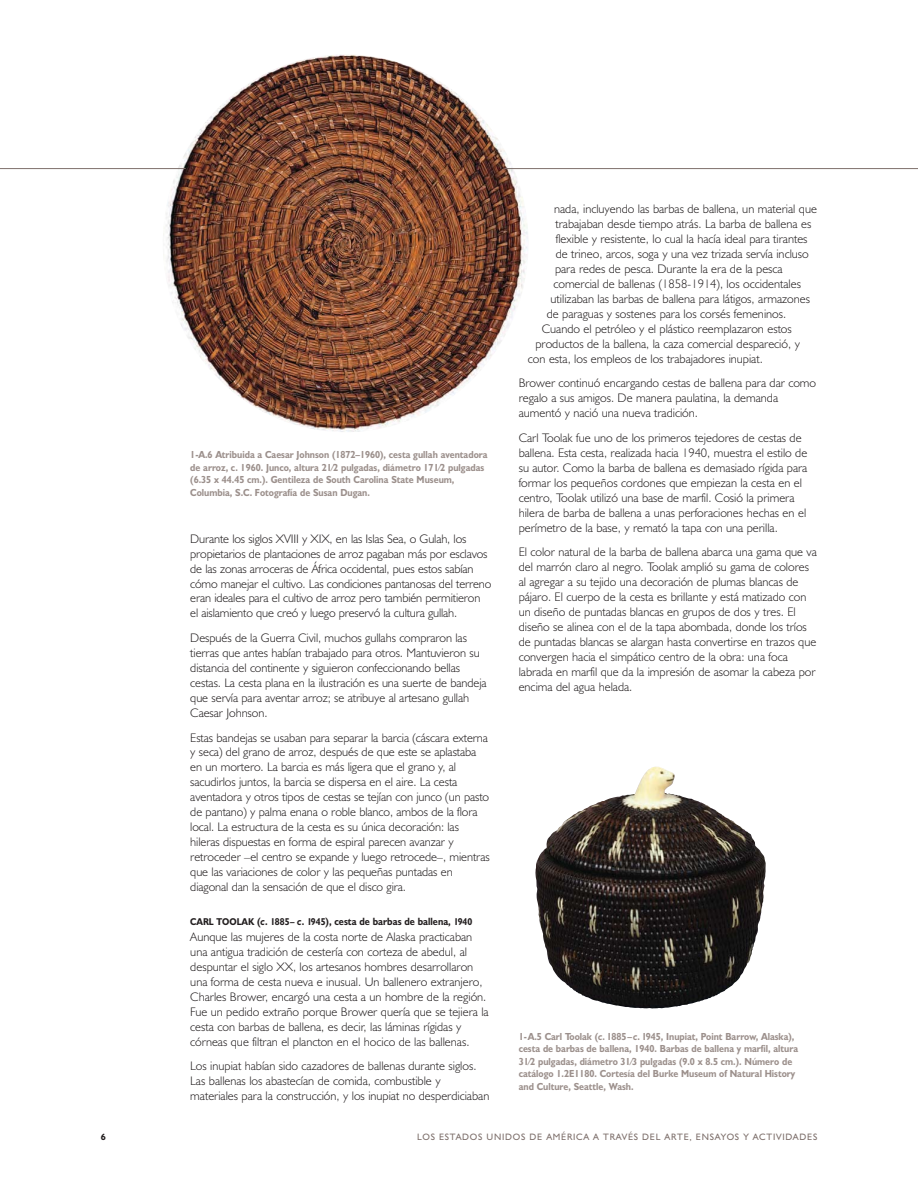
<style>
.page{position:relative;width:918px;height:1188px;background:#fff}
.page>*{position:absolute;margin:0;border:0;box-sizing:border-box;transform-origin:0 0}
.t1{font:300 12.45px/15px "Humanist 521 BT";color:#231f20}
.t2{font:700 10.5px "Humanist 521 BT";color:#231f20;scale:.9 1}
.t3{font:700 10.2px/12.5px "Humanist 521 BT";color:#9c908c;scale:.9 1}
.t4{font:9.3px "Humanist 521 BT";letter-spacing:.08em;color:#7e706c}
.t5{font:700 9.3px "Humanist 521 BT";color:#231f20}
.s1{font-size:9.9px}
.s2{font-style:italic}
</style>
<div class="page">
<img style="left:163px;top:54px;width:366px;height:378px;border-radius:50%">
<hr style="left:505px;top:168px;width:413px;height:1px;background:#7e706c">
<hr style="left:0;top:168px;width:186px;height:1px;background:#7e706c">
<img style="left:592px;top:771px;width:174px;height:238px">
<p class="t3" style="left:190px;top:450px;width:332px">1-A.6 Atribuida a Caesar Johnson (1872–1960), cesta gullah aventadora de arroz, c. 1960. Junco, altura 21⁄2 pulgadas, diámetro 171⁄2 pulgadas</p>
<p class="t3" style="left:190px;top:475px;width:295px">(6.35 x 44.45 cm.). Gentileza de South Carolina State Museum,<br>Columbia, S.C. Fotografía de Susan Dugan.</p>
<p class="t1" style="left:190px;top:532px;width:303px">Durante los siglos XVIII y XIX, en las Islas Sea, o Gulah, los propietarios de plantaciones de arroz pagaban más por esclavos de las zonas arroceras de África occidental, pues estos sabían cómo manejar el cultivo. Las condiciones pantanosas del terreno eran ideales para el cultivo de arroz pero también permitieron el aislamiento que creó y luego preservó la cultura gullah.</p>
<p class="t1" style="left:190px;top:632px;width:298px">Después de la Guerra Civil, muchos gullahs compraron las tierras que antes habían trabajado para otros. Mantuvieron su distancia del continente y siguieron confeccionando bellas cestas. La cesta plana en la ilustración es una suerte de bandeja que servía para aventar arroz; se atribuye al artesano gullah Caesar Johnson.</p>
<p class="t1" style="left:190px;top:731px;width:301px">Estas bandejas se usaban para separar la barcia (cáscara externa y seca) del grano de arroz, después de que este se aplastaba en un mortero. La barcia es más ligera que el grano y, al sacudirlos juntos, la barcia se dispersa en el aire. La cesta aventadora y otros tipos de cestas se tejían con junco (un pasto de pantano) y palma enana o roble blanco, ambos de la flora local. La estructura de la cesta es su única decoración: las hileras dispuestas en forma de espiral parecen avanzar y retroceder –el centro se expande y luego retrocede–, mientras que las variaciones de color y las pequeñas puntadas en diagonal dan la sensación de que el disco gira.</p>
<p class="t2" style="left:190px;top:918px;width:315px"><span class="s1">CARL TOOLAK</span> (<span class="s2">c</span>. <span class="s1">1885–</span> <span class="s2">c</span>. <span class="s1">1945</span>), cesta de barbas de ballena, <span class="s1">1940</span></p>
<p class="t1" style="left:190px;top:931px;width:300px">Aunque las mujeres de la costa norte de Alaska practicaban una antigua tradición de cestería con corteza de abedul, al despuntar el siglo XX, los artesanos hombres desarrollaron una forma de cesta nueva e inusual. Un ballenero extranjero, Charles Brower, encargó una cesta a un hombre de la región.<br>Fue un pedido extraño porque Brower quería que se tejiera la cesta con barbas de ballena, es decir, las láminas rígidas y córneas que filtran el plancton en el hocico de las ballenas.</p>
<p class="t1" style="left:190px;top:1060px;width:301px">Los inupiat habían sido cazadores de ballenas durante siglos.<br>Las ballenas los abastecían de comida, combustible y materiales para la construcción, y los inupiat no desperdiciaban</p>
<p class="t1" style="left:554px;top:203px;width:264px">nada, incluyendo las barbas de ballena, un material que</p>
<p class="t1" style="left:556px;top:218px;width:257px">trabajaban desde tiempo atrás. La barba de ballena es</p>
<p class="t1" style="left:556px;top:233px;width:253px">flexible y resistente, lo cual la hacía ideal para tirantes</p>
<p class="t1" style="left:556px;top:248px;width:255px">de trineo, arcos, soga y una vez trizada servía incluso</p>
<p class="t1" style="left:555px;top:263px;width:229px">para redes de pesca. Durante la era de la pesca</p>
<p class="t1" style="left:553px;top:278px;width:249px">comercial de ballenas (1858-1914), los occidentales</p>
<p class="t1" style="left:551px;top:293px;width:261px">utilizaban las barbas de ballena para látigos, armazones</p>
<p class="t1" style="left:547px;top:308px;width:241px">de paraguas y sostenes para los corsés femeninos.</p>
<p class="t1" style="left:542px;top:323px;width:252px">Cuando el petróleo y el plástico reemplazaron estos</p>
<p class="t1" style="left:536px;top:337px;width:266px">productos de la ballena, la caza comercial despareció, y</p>
<p class="t1" style="left:528px;top:352px;width:236px">con esta, los empleos de los trabajadores inupiat.</p>
<p class="t1" style="left:519px;top:377px;width:299px">Brower continuó encargando cestas de ballena para dar como regalo a sus amigos. De manera paulatina, la demanda aumentó y nació una nueva tradición.</p>
<p class="t1" style="left:519px;top:432px;width:290px">Carl Toolak fue uno de los primeros tejedores de cestas de ballena. Esta cesta, realizada hacia 1940, muestra el estilo de su autor. Como la barba de ballena es demasiado rígida para formar los pequeños cordones que empiezan la cesta en el centro, Toolak utilizó una base de marfil. Cosió la primera hilera de barba de ballena a unas perforaciones hechas en el perímetro de la base, y remató la tapa con una perilla.</p>
<p class="t1" style="left:519px;top:546px;width:300px">El color natural de la barba de ballena abarca una gama que va del marrón claro al negro. Toolak amplió su gama de colores al agregar a su tejido una decoración de plumas blancas de pájaro. El cuerpo de la cesta es brillante y está matizado con un diseño de puntadas blancas en grupos de dos y tres. El diseño se alinea con el de la tapa abombada, donde los tríos de puntadas blancas se alargan hasta convertirse en trazos que convergen hacia el simpático centro de la obra: una foca labrada en marfil que da la impresión de asomar la cabeza por encima del agua helada.</p>
<p class="t3" style="left:519px;top:1031px;width:312px">1-A.5 Carl Toolak (<span class="s2">c</span>. 1885–<span class="s2">c</span>. 1945, Inupiat, Point Barrow, Alaska), cesta de barbas de ballena, 1940. Barbas de ballena y marfil, altura 31⁄2 pulgadas, diámetro 31⁄3 pulgadas (9.0 x 8.5 cm.). Número de catálogo 1.2E1180. Cortesía del Burke Museum of Natural History and Culture, Seattle, Wash .</p>
<p class="t5" style="left:101px;top:1134px;width:7px">6</p>
<p class="t4" style="left:417px;top:1134px;width:402px">LOS ESTADOS UNIDOS DE AMÉRICA A TRAVÉS DEL ARTE, ENSAYOS Y ACTIVIDADES</p>
</div>
